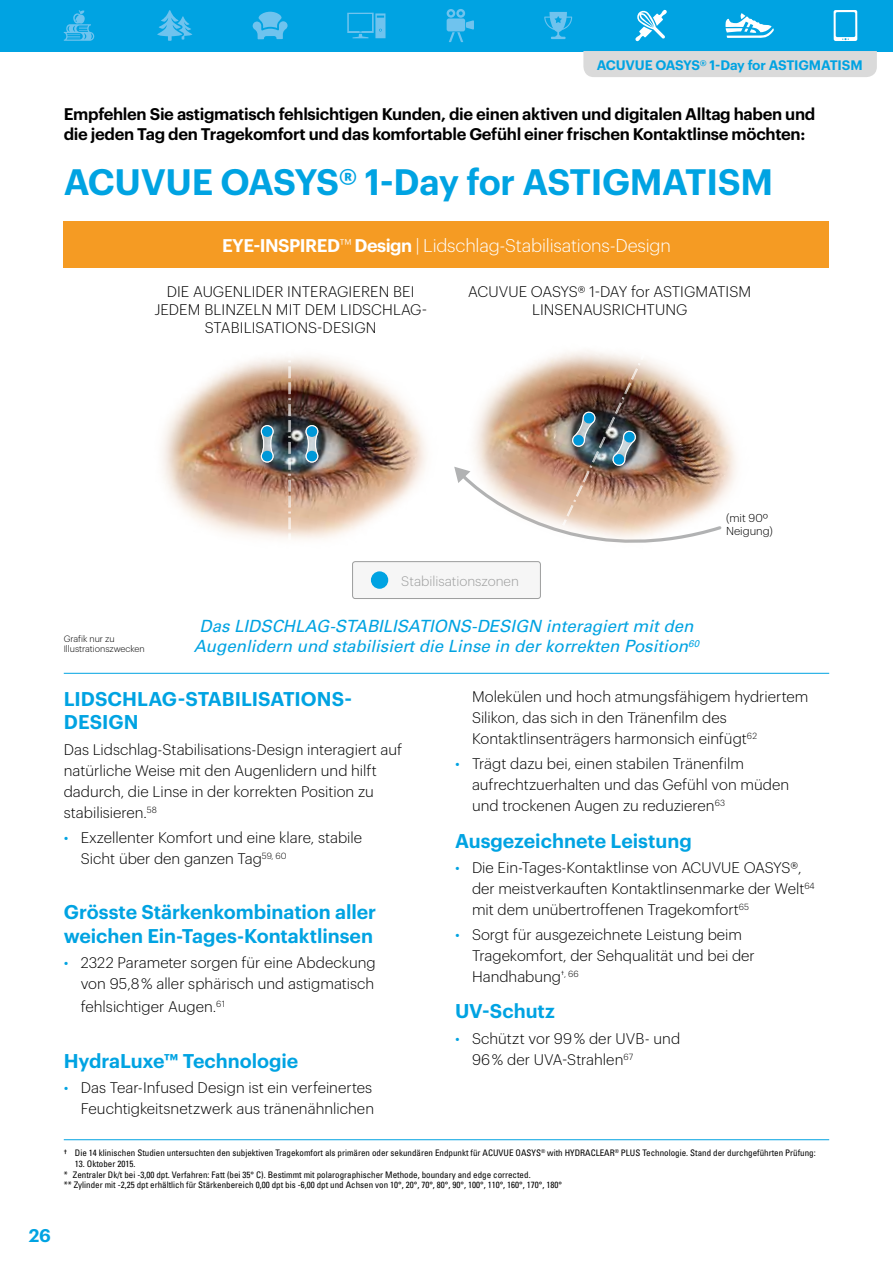
<style>
.page{position:relative;width:893px;height:1263px;background:#fff}
.page>*{position:absolute;margin:0;border:0;box-sizing:border-box;transform-origin:0 0}
.t1{font:600 36px "Graphik";letter-spacing:-.01em;color:#00a3e2}
.t2{font:600 19.5px/23.4px "Graphik";color:#00a3e2}
.t3{font:300 18px "Graphik";letter-spacing:-.01em;color:#fff}
.t4{font:600 18px "Graphik";color:#00a3e2}
.t5{font:italic 16.8px/20.4px "Univers LT";color:#00a3e2;text-align:center}
.t6{font:600 16.5px/19.8px "Graphik";letter-spacing:-.02em;color:#000}
.t7{font:300 15px/21px "Graphik";color:#000}
.t8{font:600 13.5px "Graphik";letter-spacing:-.01em;color:#00a3e2}
.t9{font:300 13.5px "Graphik";color:#9c9d9d}
.t10{font:300 11.25px/13.5px "Graphik";color:#000}
.t11{font:condensed 9px/10.8px "Univers LT";color:#000}
.t12{font:300 9px/10.8px "Graphik";letter-spacing:-.005em;color:#000}
.s1{font-weight:600}
.s2{color:#00a3e2}
.s3{font-family:"Graphik";font-stretch:normal}
</style>
<div class="page">
<div style="left:64px;top:221px;width:765px;height:47px;background:#f59b23"></div>
<hr style="left:64px;top:673px;width:765px;height:1px;background:#00a3e2">
<div style="left:0;top:0;width:893px;height:51px;background:#00a3e2"></div>
<svg style="left:253px;top:12px;width:35px;height:27px"></svg>
<svg style="left:157px;top:10px;width:36px;height:31px"></svg>
<svg style="left:64px;top:10px;width:30px;height:31px"></svg>
<svg style="left:347px;top:13px;width:39px;height:25px"></svg>
<svg style="left:447px;top:9px;width:27px;height:33px"></svg>
<svg style="left:544px;top:12px;width:28px;height:27px"></svg>
<svg style="left:635px;top:10px;width:32px;height:31px"></svg>
<svg style="left:725px;top:13px;width:49px;height:25px"></svg>
<svg style="left:834px;top:10px;width:23px;height:31px"></svg>
<div style="left:583px;top:51px;width:294px;height:26px;background:#dadada"></div>
<hr style="left:64px;top:1139px;width:765px;height:1px;background:#00a3e2">
<div style="left:353px;top:562px;width:187px;height:36px;background:#f6f6f6;border-radius:3px"></div>
<div style="left:352px;top:561px;width:189px;height:38px;border:1px solid #9c9d9d;border-radius:3px"></div>
<div style="left:371px;top:571px;width:17px;height:18px;background:#00a3e2;border-radius:50%"></div>
<img style="left:162px;top:356px;width:268px;height:227px">
<svg style="left:261px;top:425px;width:13px;height:38px"></svg>
<svg style="left:305px;top:425px;width:13px;height:38px"></svg>
<svg style="left:288px;top:356px;width:3px;height:184px"></svg>
<img style="left:430px;top:422px;width:306px;height:177px">
<img style="left:434px;top:350px;width:290px;height:243px">
<p class="t8" style="left:597px;top:54px;width:268px">ACUVUE OASYS® 1-Day for ASTIGMATISM</p>
<p class="t6" style="left:64px;top:103px;width:753px">Empfehlen Sie astigmatisch fehlsichtigen Kunden, die einen aktiven und digitalen Alltag haben und die jeden Tag den Tragekomfort und das komfortable Gefühl einer frischen Kontaktlinse möchten:</p>
<h1 class="t1" style="left:64px;top:155px;width:711px">ACUVUE OASYS® 1-Day for ASTIGMATISM</h1>
<p class="t3" style="left:222px;top:232px;width:450px"><span class="s1">EYE-INSPIRED</span>™ <span class="s1">Design</span> | Lidschlag-Stabilisations-Design</p>
<p class="t7" style="left:154px;top:282px;width:274px;line-height:18px;text-align:center">DIE AUGENLIDER INTERAGIEREN BEI<br>JEDEM BLINZELN MIT DEM LIDSCHLAG-<br>STABILISATIONS-DESIGN</p>
<p class="t7" style="left:468px;top:282px;width:284px;line-height:18px;text-align:center">ACUVUE OASYS® 1-DAY for ASTIGMATISM<br>LINSENAUSRICHTUNG</p>
<p class="t12" style="left:64px;top:632px;width:83px">Grafik nur zu<br>Illustrationszwecken</p>
<p class="t9" style="left:401px;top:571px;width:119px">Stabilisationszonen</p>
<p class="t5" style="left:194px;top:616px;width:507px">Das LIDSCHLAG-STABILISATIONS-DESIGN interagiert mit den<br>Augenlidern und stabilisiert die Linse in der korrekten Position<sup>60</sup></p>
<p class="t10" style="left:726px;top:510px;width:48px">(mit 90º<br>Neigung)</p>
<h2 class="t2" style="left:64px;top:685px;width:290px">LIDSCHLAG-STABILISATIONS-<br>DESIGN</h2>
<p class="t7" style="left:64px;top:737px;width:340px">Das Lidschlag-Stabilisations-Design interagiert auf natürliche Weise mit den Augenlidern und hilft dadurch, die Linse in der korrekten Position zu stabilisieren.<sup>58</sup></p>
<p class="t7" style="left:81px;top:826px;width:283px;text-indent:-17px"><span class="s2">•</span> Exzellenter Komfort und eine klare, stabile<br>Sicht über den ganzen Tag<sup>59,</sup> <sup>60</sup></p>
<h2 class="t2" style="left:64px;top:899px;width:314px">Grösste Stärkenkombination aller weichen Ein-Tages-Kontaktlinsen</h2>
<p class="t7" style="left:64px;top:951px;width:314px;text-align:right"><span class="s2">•</span> 2322 Parameter sorgen für eine Abdeckung von 95,8 % aller sphärisch und astigmatisch</p>
<p class="t7" style="left:81px;top:995px;width:146px">fehlsichtiger Augen.<sup>61</sup></p>
<h2 class="t2" style="left:64px;top:1047px;width:236px">HydraLuxe™ Technologie</h2>
<p class="t7" style="left:64px;top:1076px;width:312px;text-align:right"><span class="s2">•</span> Das Tear-Infused Design ist ein verfeinertes<br>Feuchtigkeitsnetzwerk aus tränenähnlichen</p>
<p class="t7" style="left:472px;top:685px;width:338px">Molekülen und hoch atmungsfähigem hydriertem<br>Silikon, das sich in den Tränenfilm des<br>Kontaktlinsenträgers harmonsich einfügt<sup>62</sup></p>
<p class="t7" style="left:472px;top:752px;width:319px;text-indent:-17px"><span class="s2">•</span> Trägt dazu bei, einen stabilen Tränenfilm aufrechtzuerhalten und das Gefühl von müden und trockenen Augen zu reduzieren<sup>63</sup></p>
<h2 class="t2" style="left:455px;top:827px;width:238px">Ausgezeichnete Leistung</h2>
<p class="t7" style="left:472px;top:856px;width:344px;text-indent:-17px"><span class="s2">•</span> Die Ein-Tages-Kontaktlinse von ACUVUE OASYS®, der meistverkauften Kontaktlinsenmarke der Welt<sup>64 </sup>mit dem unübertroffenen Tragekomfort<sup>65</sup></p>
<p class="t7" style="left:472px;top:923px;width:284px;text-indent:-17px"><span class="s2">•</span> Sorgt für ausgezeichnete Leistung beim<br>Tragekomfort, der Sehqualität und bei der<br>Handhabung<sup>†,</sup> <sup>66</sup></p>
<h2 class="t2" style="left:455px;top:998px;width:101px">UV-Schutz</h2>
<p class="t7" style="left:472px;top:1026px;width:210px;text-indent:-17px"><span class="s2">•</span> Schützt vor 99 % der UVB- und<br>96 % der UVA-Strahlen<sup>67</sup></p>
<p class="t11" style="left:64px;top:1147px;width:753px"><span class="s3">†</span> Die 14 klinischen Studien untersuchten den subjektiven Tragekomfort als primären oder sekundären Endpunkt für ACUVUE OASYS<sup>®</sup> with HYDRACLEAR<sup>®</sup> PLUS Technologie. Stand der durchgeführten Prüfung:</p>
<p class="t11" style="left:64px;top:1158px;width:500px;text-indent:11px">13. Oktober 2015.<br>* Zentraler Dk/t bei -3,00 dpt. Verfahren: Fatt (bei 35° C). Bestimmt mit polarographischer Methode, boundary and edge corrected.<br>** Zylinder mit -2,25 dpt erhältlich für Stärkenbereich 0,00 dpt bis -6,00 dpt und Achsen von 10°, 20°, 70°, 80°, 90°, 100°, 110°, 160°, 170°, 180°</p>
<p class="t4" style="left:29px;top:1221px;width:24px">26</p>
</div>
